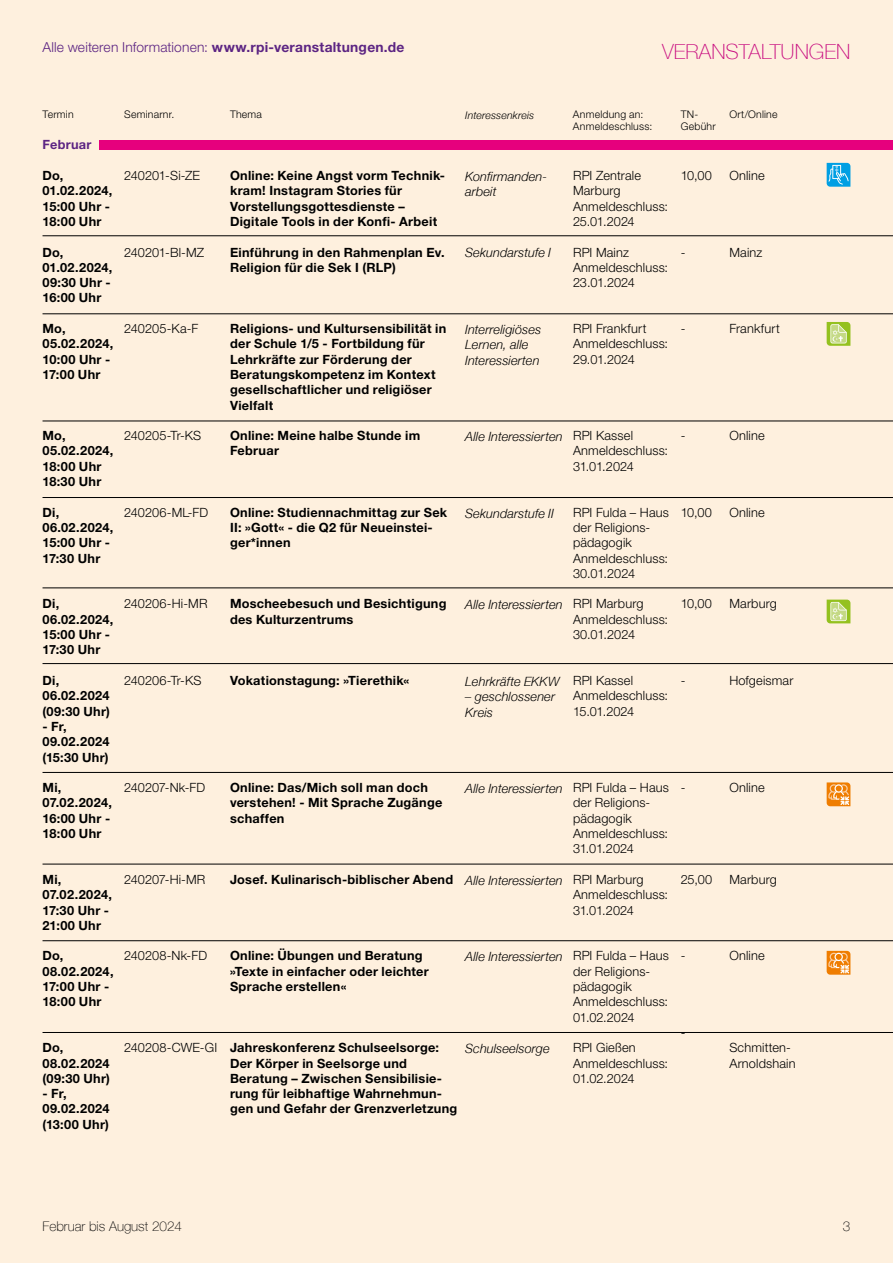
<style>
.page{position:relative;width:893px;height:1263px;background:#fef0de}
.page>*{position:absolute;margin:0;border:0;box-sizing:border-box;transform-origin:0 0}
.t1{font:100 21px "Helvetica Neue LT";color:#c80b7f}
.t2{font:300 13.8px "Helvetica Neue LT Pro";letter-spacing:.01em;color:#5c2483}
.t3{font:100 13.5px "Helvetica Neue LT";color:#000}
.t4{font:700 12.75px/15.3px "Helvetica Neue LT Pro";letter-spacing:.02em;color:#000}
.t5{font:300 12.75px/15.3px "Helvetica Neue LT Pro";letter-spacing:.01em;color:#000}
.t6{font:italic 300 12.75px/15.3px "Helvetica Neue LT";letter-spacing:.01em;color:#000}
.t7{font:700 12.75px "Helvetica Neue LT Pro";letter-spacing:.02em;color:#5c2483}
.t8{font:300 10.5px/12px "Helvetica Neue LT Pro";letter-spacing:.02em;color:#000}
.t9{font:italic 300 10.5px "Helvetica Neue LT";letter-spacing:.015em;color:#000}
.s1{font-weight:700}
</style>
<div class="page">
<hr style="left:43px;top:235px;width:850px;height:1px;background:#000">
<hr style="left:43px;top:314px;width:850px;height:1px;background:#000">
<hr style="left:43px;top:421px;width:850px;height:1px;background:#000">
<hr style="left:43px;top:497px;width:850px;height:1px;background:#000">
<hr style="left:43px;top:588px;width:850px;height:1px;background:#000">
<hr style="left:43px;top:772px;width:850px;height:1px;background:#000">
<hr style="left:43px;top:864px;width:850px;height:1px;background:#000">
<hr style="left:43px;top:940px;width:850px;height:1px;background:#000">
<hr style="left:43px;top:1032px;width:850px;height:1px;background:#000">
<hr style="left:43px;top:663px;width:850px;height:1px;background:#000">
<div style="left:99px;top:140px;width:794px;height:10px;background:#e6007d"></div>
<svg style="left:827px;top:163px;width:23px;height:24px"></svg>
<svg style="left:827px;top:322px;width:23px;height:24px"></svg>
<svg style="left:827px;top:600px;width:23px;height:23px"></svg>
<svg style="left:827px;top:782px;width:23px;height:24px"></svg>
<svg style="left:827px;top:951px;width:23px;height:24px"></svg>
<p class="t2" style="left:43px;top:39px;width:363px">Alle weiteren Informationen: <span class="s1">www.rpi-veranstaltungen.de</span></p>
<h1 class="t1" style="left:662px;top:40px;width:190px">VERANSTALTUNGEN</h1>
<p class="t8" style="left:43px;top:108px;width:33px">Termin</p>
<p class="t8" style="left:124px;top:108px;width:52px">Seminarnr.</p>
<p class="t8" style="left:230px;top:108px;width:34px">Thema</p>
<p class="t8" style="left:729px;top:108px;width:50px">Ort/Online</p>
<p class="t9" style="left:465px;top:109px;width:71px">Interessenkreis</p>
<p class="t8" style="left:573px;top:108px;width:81px">Anmeldung an:<br>Anmeldeschluss:</p>
<p class="t8" style="left:681px;top:108px;width:36px">TN-<br>Gebühr</p>
<p class="t7" style="left:43px;top:137px;width:50px">Februar</p>
<p class="t4" style="left:43px;top:168px;width:71px">Do,<br>01.02.2024,<br>15:00 Uhr -<br>18:00 Uhr</p>
<p class="t4" style="left:43px;top:244px;width:71px">Do,<br>01.02.2024,<br>09:30 Uhr -<br>16:00 Uhr</p>
<p class="t4" style="left:43px;top:321px;width:72px">Mo,<br>05.02.2024,<br>10:00 Uhr -<br>17:00 Uhr</p>
<p class="t5" style="left:124px;top:168px;width:77px">240201-Si-ZE</p>
<p class="t5" style="left:124px;top:244px;width:82px">240201-Bl-MZ</p>
<p class="t5" style="left:124px;top:321px;width:76px">240205-Ka-F</p>
<p class="t4" style="left:43px;top:428px;width:72px">Mo,<br>05.02.2024,<br>18:00 Uhr<br>18:30 Uhr</p>
<p class="t4" style="left:43px;top:504px;width:72px">Di,<br>06.02.2024,<br>15:00 Uhr -<br>17:30 Uhr</p>
<p class="t4" style="left:43px;top:596px;width:72px">Di,<br>06.02.2024,<br>15:00 Uhr -<br>17:30 Uhr</p>
<p class="t4" style="left:43px;top:672px;width:69px">Di,<br>06.02.2024 (09:30 Uhr)</p>
<p class="t4" style="left:43px;top:718px;width:68px">- Fr,<br>09.02.2024 (15:30 Uhr)</p>
<p class="t4" style="left:43px;top:780px;width:71px">Mi,<br>07.02.2024,<br>16:00 Uhr -<br>18:00 Uhr</p>
<p class="t4" style="left:43px;top:871px;width:71px">Mi,<br>07.02.2024,<br>17:30 Uhr -<br>21:00 Uhr</p>
<p class="t4" style="left:43px;top:948px;width:73px">Do,<br>08.02.2024,<br>17:00 Uhr -<br>18:00 Uhr</p>
<p class="t4" style="left:43px;top:1040px;width:69px">Do,<br>08.02.2024 (09:30 Uhr)</p>
<p class="t4" style="left:43px;top:1086px;width:68px">- Fr,<br>09.02.2024 (13:00 Uhr)</p>
<p class="t5" style="left:124px;top:428px;width:78px">240205-Tr-KS</p>
<p class="t5" style="left:124px;top:504px;width:85px">240206-ML-FD</p>
<p class="t5" style="left:124px;top:596px;width:85px">240206-Hi-MR</p>
<p class="t5" style="left:124px;top:672px;width:79px">240206-Tr-KS</p>
<p class="t5" style="left:124px;top:780px;width:83px">240207-Nk-FD</p>
<p class="t5" style="left:124px;top:871px;width:83px">240207-Hi-MR</p>
<p class="t5" style="left:124px;top:948px;width:84px">240208-Nk-FD</p>
<p class="t5" style="left:124px;top:1040px;width:95px">240208-CWE-GI</p>
<p class="t4" style="left:230px;top:168px;width:217px">Online: Keine Angst vorm Technik&shy;kram! Instagram Stories für<br>Vorstellungsgottesdienste –<br>Digitale Tools in der Konfi- Arbeit</p>
<p class="t4" style="left:230px;top:244px;width:216px">Einführung in den Rahmenplan Ev.<br>Religion für die Sek I (RLP)</p>
<p class="t4" style="left:230px;top:321px;width:218px">Religions- und Kultursensibilität in der Schule 1/5 - Fortbildung für<br>Lehrkräfte zur Förderung der<br>Beratungskompetenz im Kontext gesellschaftlicher und religiöser<br>Vielfalt</p>
<p class="t4" style="left:230px;top:428px;width:192px">Online: Meine halbe Stunde im<br>Februar</p>
<p class="t4" style="left:230px;top:504px;width:219px">Online: Studiennachmittag zur Sek<br>II: »Gott« - die Q2 für Neueinstei&shy;ger*innen</p>
<p class="t4" style="left:230px;top:596px;width:218px">Moscheebesuch und Besichtigung des Kulturzentrums</p>
<p class="t4" style="left:230px;top:672px;width:181px">Vokationstagung: »Tierethik«</p>
<p class="t6" style="left:465px;top:169px;width:83px">Konfirmanden&shy;arbeit</p>
<p class="t6" style="left:465px;top:245px;width:87px">Sekundarstufe I</p>
<p class="t6" style="left:465px;top:322px;width:77px">Interreligiöses<br>Lernen, alle<br>Interessierten</p>
<p class="t5" style="left:573px;top:168px;width:97px">RPI Zentrale<br>Marburg<br>Anmeldeschluss:<br>25.01.2024</p>
<p class="t5" style="left:573px;top:244px;width:97px">RPI Mainz<br>Anmeldeschluss:<br>23.01.2024</p>
<p class="t5" style="left:573px;top:321px;width:97px">RPI Frankfurt<br>Anmeldeschluss:<br>29.01.2024</p>
<p class="t5" style="left:681px;top:168px;width:33px">10,00</p>
<p class="t5" style="left:681px;top:244px;width:6px">-</p>
<p class="t5" style="left:681px;top:321px;width:6px">-</p>
<p class="t6" style="left:465px;top:429px;width:99px">Alle Interessierten</p>
<p class="t6" style="left:465px;top:505px;width:90px">Sekundarstufe II</p>
<p class="t6" style="left:465px;top:597px;width:99px">Alle Interessierten</p>
<p class="t6" style="left:465px;top:673px;width:96px">Lehrkräfte EKKW</p>
<p class="t6" style="left:465px;top:689px;width:91px">– geschlossener<br>Kreis</p>
<p class="t5" style="left:573px;top:428px;width:97px">RPI Kassel<br>Anmeldeschluss:<br>31.01.2024</p>
<p class="t5" style="left:573px;top:504px;width:97px">RPI Fulda – Haus der Religions&shy;pädagogik<br>Anmeldeschluss:<br>30.01.2024</p>
<p class="t5" style="left:573px;top:596px;width:97px">RPI Marburg<br>Anmeldeschluss:<br>30.01.2024</p>
<p class="t5" style="left:573px;top:672px;width:97px">RPI Kassel<br>Anmeldeschluss:<br>15.01.2024</p>
<p class="t5" style="left:681px;top:428px;width:6px">-</p>
<p class="t5" style="left:681px;top:504px;width:33px">10,00</p>
<p class="t5" style="left:681px;top:596px;width:33px">10,00</p>
<p class="t5" style="left:681px;top:672px;width:6px">-</p>
<p class="t4" style="left:230px;top:780px;width:214px">Online: Das/Mich soll man doch verstehen! - Mit Sprache Zugänge schaffen</p>
<p class="t6" style="left:465px;top:781px;width:99px">Alle Interessierten</p>
<p class="t4" style="left:230px;top:871px;width:225px">Josef. Kulinarisch-biblischer Abend</p>
<p class="t6" style="left:465px;top:872px;width:99px">Alle Interessierten</p>
<p class="t4" style="left:230px;top:948px;width:200px">Online: Übungen und Beratung »Texte in einfacher oder leichter<br>Sprache erstellen«</p>
<p class="t6" style="left:465px;top:949px;width:99px">Alle Interessierten</p>
<p class="t4" style="left:230px;top:1040px;width:229px">Jahreskonferenz Schulseelsorge:<br>Der Körper in Seelsorge und Beratung – Zwischen Sensibilisie&shy;rung für leibhaftige Wahrnehmun&shy;gen und Gefahr der Grenzverletzung</p>
<p class="t6" style="left:465px;top:1041px;width:86px">Schulseelsorge</p>
<p class="t5" style="left:573px;top:780px;width:97px">RPI Fulda – Haus der Religions&shy;pädagogik<br>Anmeldeschluss:<br>31.01.2024</p>
<p class="t5" style="left:573px;top:871px;width:97px">RPI Marburg<br>Anmeldeschluss:<br>31.01.2024</p>
<p class="t5" style="left:573px;top:948px;width:97px">RPI Fulda – Haus der Religions&shy;pädagogik<br>Anmeldeschluss:<br>01.02.2024</p>
<p class="t5" style="left:573px;top:1040px;width:97px">RPI Gießen<br>Anmeldeschluss:<br>01.02.2024</p>
<p class="t5" style="left:681px;top:780px;width:6px">-</p>
<p class="t5" style="left:681px;top:871px;width:33px">25,00</p>
<p class="t5" style="left:681px;top:948px;width:6px">-</p>
<p class="t5" style="left:681px;top:1024px;width:6px">-</p>
<p class="t5" style="left:729px;top:168px;width:37px">Online</p>
<p class="t5" style="left:729px;top:244px;width:35px">Mainz</p>
<p class="t5" style="left:729px;top:321px;width:52px">Frankfurt</p>
<p class="t5" style="left:729px;top:428px;width:37px">Online</p>
<p class="t5" style="left:729px;top:504px;width:37px">Online</p>
<p class="t5" style="left:729px;top:596px;width:49px">Marburg</p>
<p class="t5" style="left:729px;top:672px;width:66px">Hofgeismar</p>
<p class="t5" style="left:729px;top:780px;width:37px">Online</p>
<p class="t5" style="left:729px;top:871px;width:49px">Marburg</p>
<p class="t5" style="left:729px;top:948px;width:37px">Online</p>
<p class="t5" style="left:729px;top:1040px;width:68px">Schmitten-<br>Arnoldshain</p>
<p class="t3" style="left:43px;top:1218px;width:141px">Februar bis August 2024</p>
<p class="t3" style="left:843px;top:1218px;width:9px">3</p>
</div>
